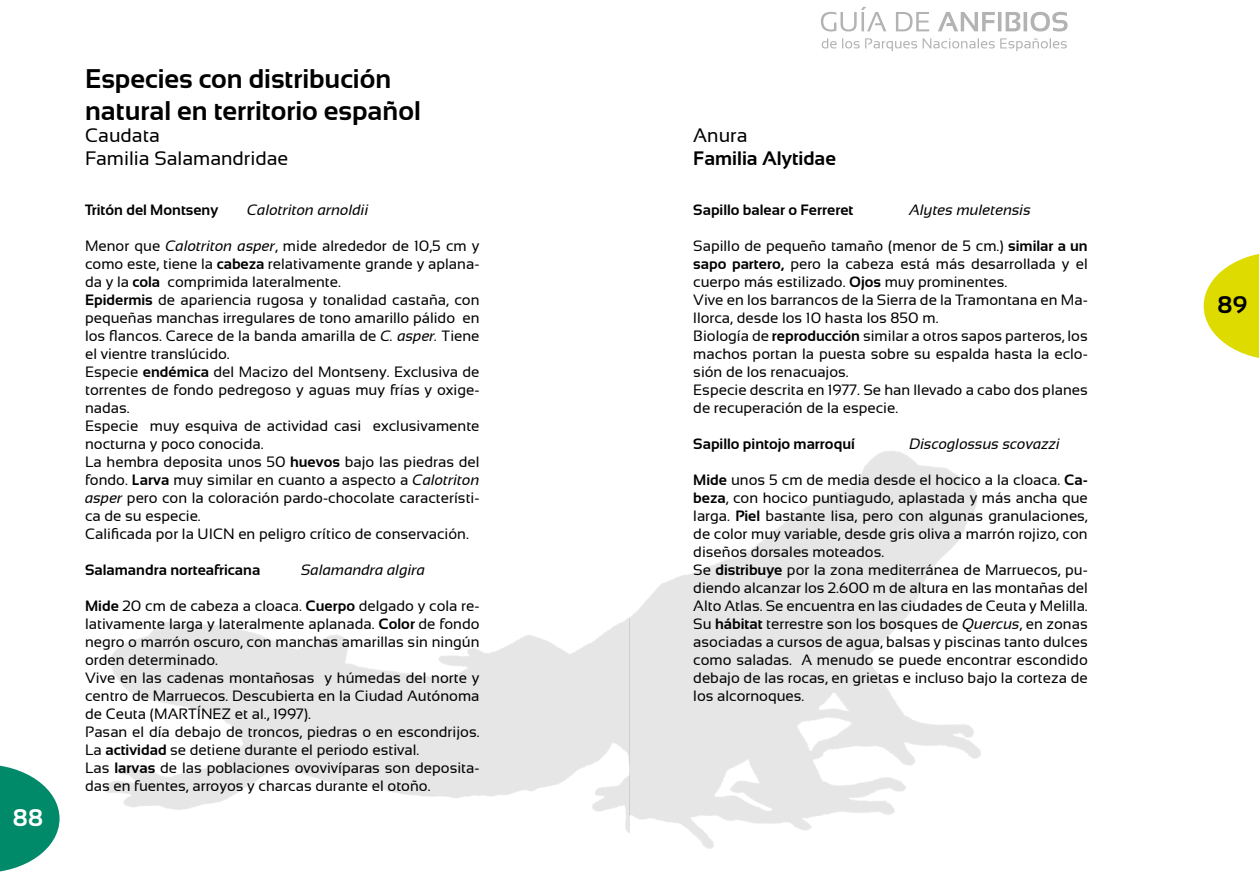
<style>
.page{position:relative;width:1259px;height:893px;background:#fff}
.page>*{position:absolute;margin:0;border:0;box-sizing:border-box;transform-origin:0 0}
.t1{font:700 27px/32.4px "Sansation";color:#000}
.t2{font:700 24px "Sansation";color:#000}
.t3{font:700 24px "Sansation";color:#fff}
.t4{font:19.5px/23.4px "Sansation";color:#000}
.t5{font:700 19.5px "Sansation";color:#000}
.t6{font:15px/18px "Sansation";color:#000}
.t7{font:700 15px "Sansation";color:#000}
.t8{font:italic 15px "Sansation";color:#000}
.s1{font-style:italic}
.s2{font-weight:700}
</style>
<div class="page">
<svg style="left:821px;top:7px;width:246px;height:25px"></svg>
<svg style="left:821px;top:38px;width:245px;height:13px"></svg>
<svg style="left:1203px;top:254px;width:56px;height:104px"></svg>
<svg style="left:0;top:765px;width:60px;height:107px"></svg>
<img style="left:629px;top:451px;width:352px;height:398px">
<h2 class="t3" style="left:13px;top:804px;width:31px">88</h2>
<h1 class="t1" style="left:85px;top:62px;width:337px">Especies con distribución natural en territorio español</h1>
<h3 class="t4" style="left:85px;top:123px;width:205px">Caudata<br>Familia Salamandridae</h3>
<h3 class="t4" style="left:693px;top:123px;width:56px">Anura</h3>
<h3 class="t5" style="left:693px;top:148px;width:144px">Familia Alytidae</h3>
<p class="t7" style="left:85px;top:201px;width:135px">Tritón del Montseny</p>
<p class="t8" style="left:247px;top:201px;width:123px">Calotriton arnoldii</p>
<p class="t6" style="left:85px;top:237px;width:396px">Menor que <span class="s1">Calotriton asper</span>, mide alrededor de 10,5 cm y como este, tiene la <span class="s2">cabeza</span> relativamente grande y aplana&shy;da y la <span class="s2">cola</span> comprimida lateralmente.<br><span class="s2">Epidermis</span> de apariencia rugosa y tonalidad castaña, con pequeñas manchas irregulares de tono amarillo pálido en los flancos. Carece de la banda amarilla de <span class="s1">C. asper.</span> Tiene el vientre translúcido.<br>Especie <span class="s2">endémica</span> del Macizo del Montseny. Exclusiva de torrentes de fondo pedregoso y aguas muy frías y oxige&shy;nadas.<br>Especie muy esquiva de actividad casi exclusivamente nocturna y poco conocida.<br>La hembra deposita unos 50 <span class="s2">huevos</span> bajo las piedras del fondo. <span class="s2">Larva</span> muy similar en cuanto a aspecto a <span class="s1">Calotriton asper</span> pero con la coloración pardo-chocolate característi&shy;ca de su especie.<br>Calificada por la UICN en peligro crítico de conservación.</p>
<p class="t7" style="left:85px;top:561px;width:177px">Salamandra norteafricana</p>
<p class="t8" style="left:301px;top:561px;width:126px">Salamandra algira</p>
<p class="t6" style="left:85px;top:597px;width:396px"><span class="s2">Mide</span> 20 cm de cabeza a cloaca. <span class="s2">Cuerpo</span> delgado y cola re&shy;lativamente larga y lateralmente aplanada. <span class="s2">Color</span> de fondo negro o marrón oscuro, con manchas amarillas sin ningún orden determinado.<br>Vive en las cadenas montañosas y húmedas del norte y centro de Marruecos. Descubierta en la Ciudad Autónoma de Ceuta (MARTÍNEZ et al., 1997).<br>Pasan el día debajo de troncos, piedras o en escondrijos.<br>La <span class="s2">actividad</span> se detiene durante el periodo estival.<br>Las <span class="s2">larvas</span> de las poblaciones ovovivíparas son deposita&shy;das en fuentes, arroyos y charcas durante el otoño.</p>
<p class="t7" style="left:693px;top:201px;width:162px">Sapillo balear o Ferreret</p>
<p class="t8" style="left:909px;top:201px;width:123px">Alytes muletensis</p>
<p class="t6" style="left:693px;top:237px;width:396px">Sapillo de pequeño tamaño (menor de 5 cm.) <span class="s2">similar a un sapo partero,</span> pero la cabeza está más desarrollada y el cuerpo más estilizado. <span class="s2">Ojos</span> muy prominentes.<br>Vive en los barrancos de la Sierra de la Tramontana en Ma&shy;llorca, desde los 10 hasta los 850 m.<br>Biología de <span class="s2">reproducción</span> similar a otros sapos parteros, los machos portan la puesta sobre su espalda hasta la eclo&shy;sión de los renacuajos.<br>Especie descrita en 1977. Se han llevado a cabo dos planes de recuperación de la especie.</p>
<p class="t7" style="left:693px;top:435px;width:163px">Sapillo pintojo marroquí</p>
<p class="t8" style="left:909px;top:435px;width:152px">Discoglossus scovazzi</p>
<p class="t6" style="left:693px;top:471px;width:396px"><span class="s2">Mide</span> unos 5 cm de media desde el hocico a la cloaca. <span class="s2">Ca&shy;beza</span>, con hocico puntiagudo, aplastada y más ancha que larga. <span class="s2">Piel</span> bastante lisa, pero con algunas granulaciones, de color muy variable, desde gris oliva a marrón rojizo, con diseños dorsales moteados.<br>Se <span class="s2">distribuye</span> por la zona mediterránea de Marruecos, pu&shy;diendo alcanzar los 2.600 m de altura en las montañas del Alto Atlas. Se encuentra en las ciudades de Ceuta y Melilla.<br>Su <span class="s2">hábitat</span> terrestre son los bosques de <span class="s1">Quercus</span>, en zonas asociadas a cursos de agua, balsas y piscinas tanto dulces como saladas. A menudo se puede encontrar escondido debajo de las rocas, en grietas e incluso bajo la corteza de los alcornoques.</p>
<h2 class="t2" style="left:1217px;top:292px;width:31px">89</h2>
</div>
